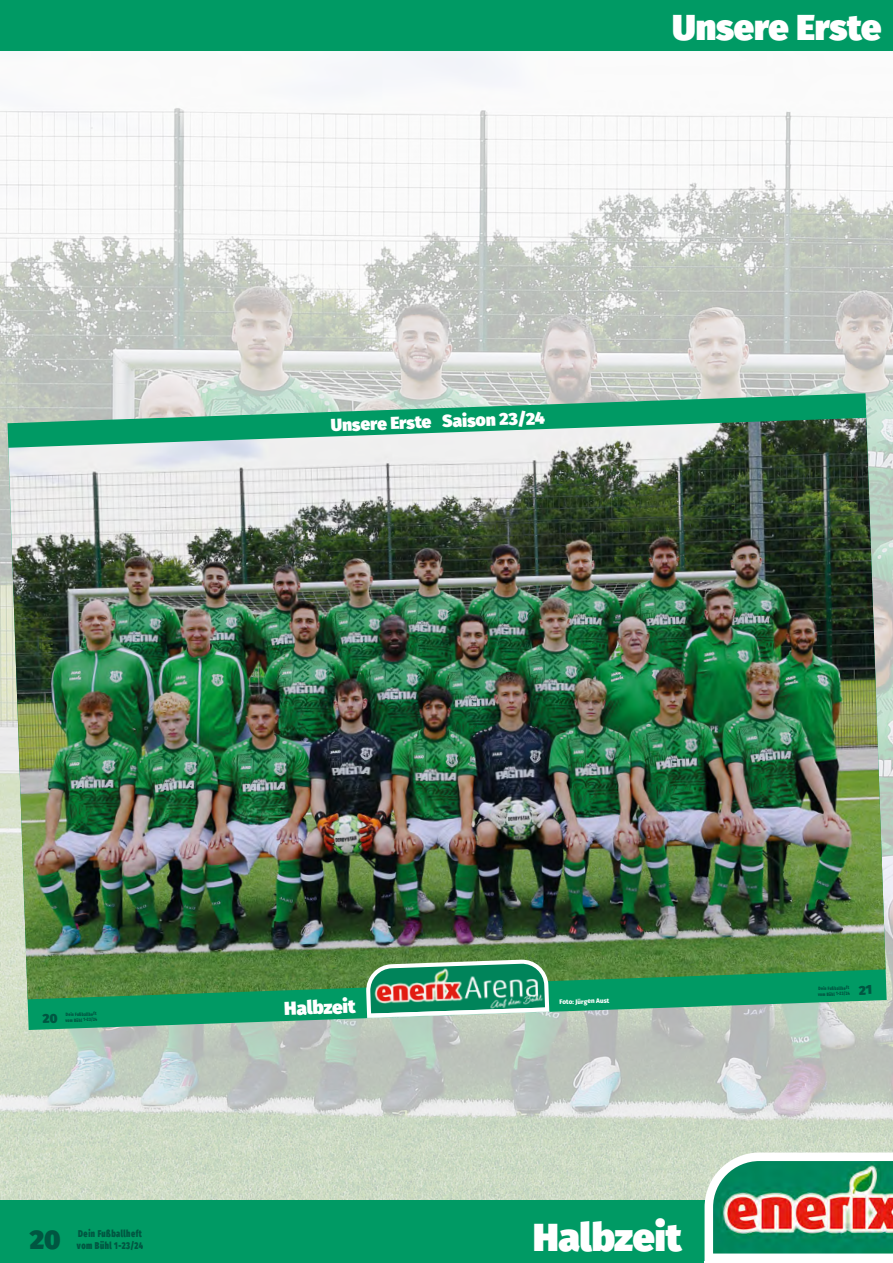
<style>
.page{position:relative;width:893px;height:1263px;background:#009a64}
.page>*{position:absolute;margin:0;border:0;box-sizing:border-box;transform-origin:0 0}
.t1{font:900 39px "Fira Sans";letter-spacing:.005em;color:#fff}
.t2{font:900 36px "Fira Sans";color:#fff}
.t3{font:900 27px "Fira Sans";color:#005641}
.t4{font:900 18.75px "Fira Sans";color:#fff}
.t5{font:900 17.25px "Fira Sans";color:#fff}
.t6{font:900 9.9px/11.9px "Fira Sans";letter-spacing:.07em;color:#005641;scale:.75 1}
.t7{font:800 6.45px "Fira Sans";color:#fff}
.t8{font:900 4.8px/5.7px "Fira Sans";color:#005641;scale:.75 1}
</style>
<div class="page">
<img style="left:0;top:51px;width:893px;height:1148px">
<img style="left:700px;top:1148px;width:193px;height:115px">
<svg style="left:8px;top:393px;width:879px;height:637px"></svg>
<img style="left:8px;top:418px;width:878px;height:581px">
<svg style="left:364px;top:961px;width:196px;height:69px;background:#75a98d"></svg>
<hr style="left:705px;top:1261px;width:188px;height:2px;background:#fff">
<svg style="left:42px;top:1013px;width:15px;height:10px"></svg>
<svg style="left:859px;top:985px;width:13px;height:10px"></svg>
<h2 class="t2" style="left:673px;top:-5px;width:207px">Unsere Erste</h2>
<h3 class="t5" style="left:331px;top:409px;width:215px;rotate:-2deg">Unsere Erste Saison 23/24</h3>
<p class="t8" style="left:65px;top:1011px;width:44px;rotate:-2deg">Dein Fußballheft vom Bühl 1-23/24</p>
<h3 class="t3" style="left:30px;top:1215px;width:33px">20</h3>
<h3 class="t6" style="left:77px;top:1227px;width:90px">Dein Fußballheft vom Bühl 1-23/24</h3>
<h3 class="t4" style="left:284px;top:991px;width:73px;rotate:-2deg">Halbzeit</h3>
<h3 class="t7" style="left:559px;top:996px;width:51px;rotate:-2deg">Foto: Jürgen Aust</h3>
<h1 class="t1" style="left:533px;top:1201px;width:151px">Halbzeit</h1>
<p class="t8" style="left:818px;top:985px;width:44px;rotate:-2deg">Dein Fußballheft vom Bühl 1-23/24</p>
</div>
